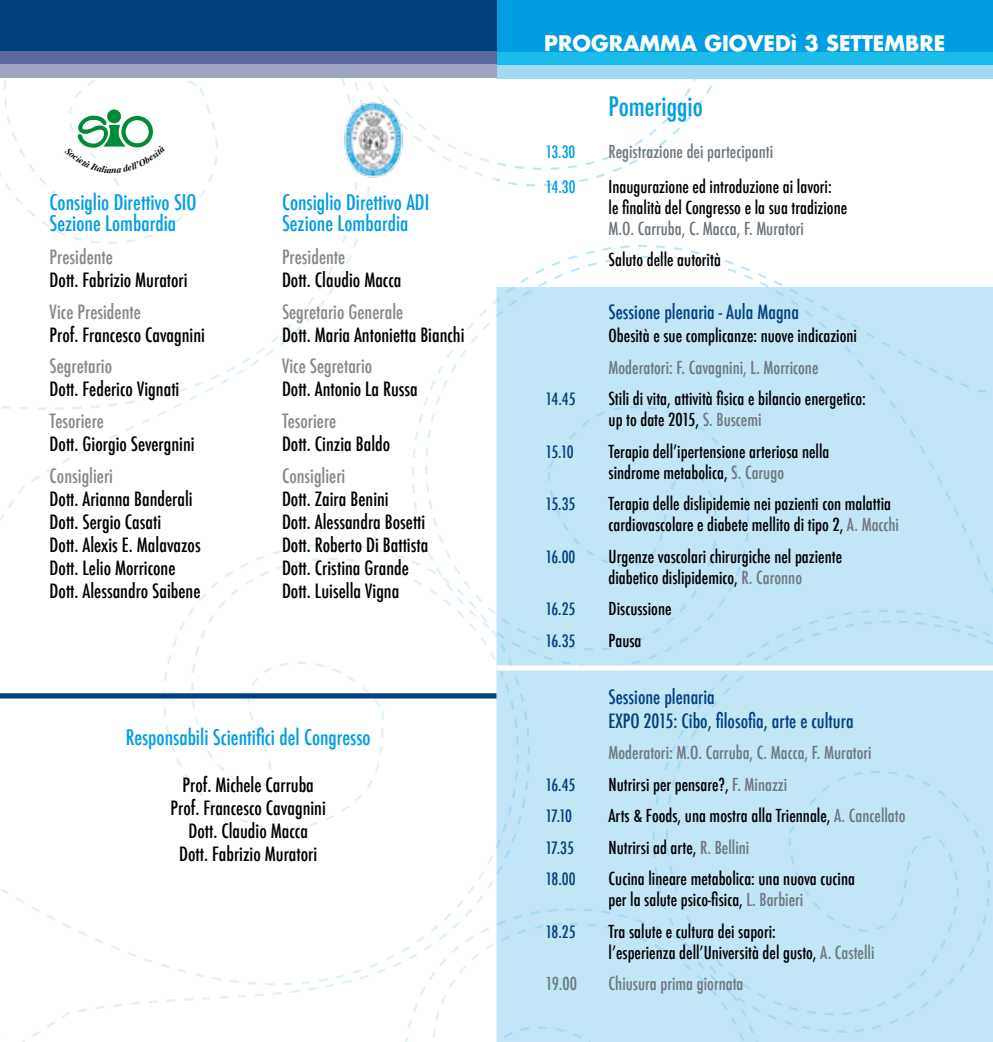
<style>
.page{position:relative;width:993px;height:1042px;background:#fff}
.page>*{position:absolute;margin:0;border:0;box-sizing:border-box;transform-origin:0 0}
.t1{font:500 condensed 26.25px "Futura";color:#009ee0}
.t2{font:500 condensed 21px/21px "Futura";color:#009ee0}
.t3{font:700 21px "Futura LT";color:#fff}
.t4{font:500 condensed 19.25px/23.1px "Futura";color:#000}
.t5{font:500 condensed 19.25px "Futura";color:#87888a}
.t6{font:500 condensed 19.25px/23.1px "Futura";color:#00407d}
.t7{font:500 condensed 17.5px/21px "Futura";color:#000}
.t8{font:500 condensed 17.5px "Futura";color:#6f777d}
.t9{font:500 condensed 16.62px "Futura";letter-spacing:-.055em;color:#00407d}
.t10{font:500 condensed 16.62px "Futura";letter-spacing:-.03em;color:#009ee0}
.s1{color:#6f777d}
</style>
<div class="page">
<svg style="left:496px;top:79px;width:217px;height:107px"></svg>
<div style="left:496px;top:0;width:496px;height:52px;background:#009ee0"></div>
<div style="left:496px;top:52px;width:496px;height:13px;background:#1bbbea"></div>
<div style="left:496px;top:65px;width:496px;height:14px;background:#a2daf4"></div>
<div style="left:496px;top:287px;width:496px;height:384px;background:#c1e7f7"></div>
<div style="left:496px;top:671px;width:496px;height:371px;background:#c1e7f7"></div>
<div style="left:496px;top:665px;width:496px;height:6px;background:#fff"></div>
<div style="left:0;top:693px;width:496px;height:5px;background:#00407d"></div>
<div style="left:0;top:0;width:496px;height:51px;background:#00407d"></div>
<div style="left:0;top:51px;width:496px;height:13px;background:#586a9d"></div>
<div style="left:0;top:64px;width:496px;height:14px;background:#9da4c5"></div>
<div style="left:107px;top:109px;width:14px;height:14px;background:#008c36;border-radius:50%"></div>
<img style="left:344px;top:103px;width:63px;height:75px">
<svg style="left:69px;top:116px;width:84px;height:56px"></svg>
<p class="t2" style="left:50px;top:191px;width:148px">Consiglio Direttivo SIO<br>Sezione Lombardia</p>
<p class="t5" style="left:50px;top:245px;width:65px">Presidente</p>
<p class="t4" style="left:50px;top:269px;width:139px">Dott. Fabrizio Muratori</p>
<p class="t5" style="left:50px;top:299px;width:93px">Vice Presidente</p>
<p class="t4" style="left:50px;top:323px;width:157px">Prof. Francesco Cavagnini</p>
<p class="t5" style="left:50px;top:354px;width:64px">Segretario</p>
<p class="t4" style="left:50px;top:378px;width:131px">Dott. Federico Vignati</p>
<p class="t5" style="left:50px;top:408px;width:56px">Tesoriere</p>
<p class="t4" style="left:50px;top:432px;width:146px">Dott. Giorgio Severgnini</p>
<p class="t5" style="left:50px;top:463px;width:65px">Consiglieri</p>
<p class="t4" style="left:50px;top:487px;width:152px">Dott. Arianna Banderali<br>Dott. Sergio Casati<br>Dott. Alexis E. Malavazos<br>Dott. Lelio Morricone<br>Dott. Alessandro Saibene</p>
<p class="t2" style="left:282px;top:191px;width:149px">Consiglio Direttivo ADI<br>Sezione Lombardia</p>
<p class="t5" style="left:282px;top:245px;width:65px">Presidente</p>
<p class="t4" style="left:282px;top:269px;width:121px">Dott. Claudio Macca</p>
<p class="t5" style="left:282px;top:299px;width:123px">Segretario Generale</p>
<p class="t4" style="left:282px;top:323px;width:184px">Dott. Maria Antonietta Bianchi</p>
<p class="t5" style="left:282px;top:354px;width:92px">Vice Segretario</p>
<p class="t4" style="left:282px;top:378px;width:137px">Dott. Antonio La Russa</p>
<p class="t5" style="left:282px;top:408px;width:56px">Tesoriere</p>
<p class="t4" style="left:282px;top:432px;width:110px">Dott. Cinzia Baldo</p>
<p class="t5" style="left:282px;top:463px;width:65px">Consiglieri</p>
<p class="t4" style="left:282px;top:487px;width:148px">Dott. Zaira Benini<br>Dott. Alessandra Bosetti<br>Dott. Roberto Di Battista<br>Dott. Cristina Grande<br>Dott. Luisella Vigna</p>
<p class="t2" style="left:126px;top:726px;width:246px">Responsabili Scientifici del Congresso</p>
<p class="t4" style="left:170px;top:773px;width:157px;text-align:center">Prof. Michele Carruba<br>Prof. Francesco Cavagnini<br>Dott. Claudio Macca<br>Dott. Fabrizio Muratori</p>
<p class="t3" style="left:544px;top:29px;width:402px">PROGRAMMA GIOVEDì 3 SETTEMBRE</p>
<h1 class="t1" style="left:608px;top:89px;width:96px">Pomeriggio</h1>
<p class="t10" style="left:545px;top:141px;width:31px">13.30</p>
<p class="t8" style="left:608px;top:140px;width:166px">Registrazione dei partecipanti</p>
<p class="t10" style="left:545px;top:176px;width:32px">14.30</p>
<p class="t7" style="left:608px;top:176px;width:240px">Inaugurazione ed introduzione ai lavori:<br>le finalità del Congresso e la sua tradizione</p>
<p class="t8" style="left:608px;top:217px;width:197px">M.O. Carruba, C. Macca, F. Muratori</p>
<p class="t7" style="left:608px;top:250px;width:114px">Saluto delle autorità</p>
<p class="t6" style="left:608px;top:300px;width:192px">Sessione plenaria - Aula Magna</p>
<p class="t7" style="left:608px;top:325px;width:250px">Obesità e sue complicanze: nuove indicazioni</p>
<p class="t8" style="left:608px;top:356px;width:211px">Moderatori: F. Cavagnini, L. Morricone</p>
<p class="t9" style="left:545px;top:388px;width:32px">14.45</p>
<p class="t7" style="left:608px;top:388px;width:258px">Stili di vita, attività fisica e bilancio energetico: up to date 2015, <span class="s1">S. Buscemi</span></p>
<p class="t9" style="left:545px;top:441px;width:30px">15.10</p>
<p class="t7" style="left:608px;top:441px;width:222px">Terapia dell’ipertensione arteriosa nella sindrome metabolica, <span class="s1">S. Carugo</span></p>
<p class="t9" style="left:545px;top:493px;width:31px">15.35</p>
<p class="t7" style="left:608px;top:493px;width:292px">Terapia delle dislipidemie nei pazienti con malattia cardiovascolare e diabete mellito di tipo 2, <span class="s1">A. Macchi</span></p>
<p class="t9" style="left:545px;top:546px;width:31px">16.00</p>
<p class="t7" style="left:608px;top:546px;width:235px">Urgenze vascolari chirurgiche nel paziente diabetico dislipidemico, <span class="s1">R. Caronno</span></p>
<p class="t9" style="left:545px;top:598px;width:31px">16.25</p>
<p class="t7" style="left:608px;top:598px;width:64px">Discussione</p>
<p class="t9" style="left:545px;top:630px;width:31px">16.35</p>
<p class="t7" style="left:608px;top:630px;width:34px">Pausa</p>
<p class="t6" style="left:608px;top:686px;width:246px">Sessione plenaria<br>EXPO 2015: Cibo, filosofia, arte e cultura</p>
<p class="t8" style="left:608px;top:741px;width:264px">Moderatori: M.O. Carruba, C. Macca, F. Muratori</p>
<p class="t9" style="left:545px;top:774px;width:31px">16.45</p>
<p class="t7" style="left:608px;top:773px;width:180px">Nutrirsi per pensare?, <span class="s1">F. Minazzi</span></p>
<p class="t9" style="left:545px;top:805px;width:28px">17.10</p>
<p class="t7" style="left:608px;top:805px;width:298px">Arts &amp; Foods, una mostra alla Triennale, <span class="s1">A. Cancellato</span></p>
<p class="t9" style="left:545px;top:837px;width:30px">17.35</p>
<p class="t7" style="left:608px;top:836px;width:142px">Nutrirsi ad arte, <span class="s1">R. Bellini</span></p>
<p class="t9" style="left:545px;top:868px;width:32px">18.00</p>
<p class="t7" style="left:608px;top:868px;width:248px">Cucina lineare metabolica: una nuova cucina per la salute psico-fisica, <span class="s1">L. Barbieri</span></p>
<p class="t9" style="left:545px;top:921px;width:32px">18.25</p>
<p class="t7" style="left:608px;top:920px;width:267px">Tra salute e cultura dei sapori:<br>l’esperienza dell’Università del gusto, <span class="s1">A. Castelli</span></p>
<p class="t8" style="left:545px;top:972px;width:33px">19.00</p>
<p class="t8" style="left:608px;top:972px;width:136px">Chiusura prima giornata</p>
</div>
